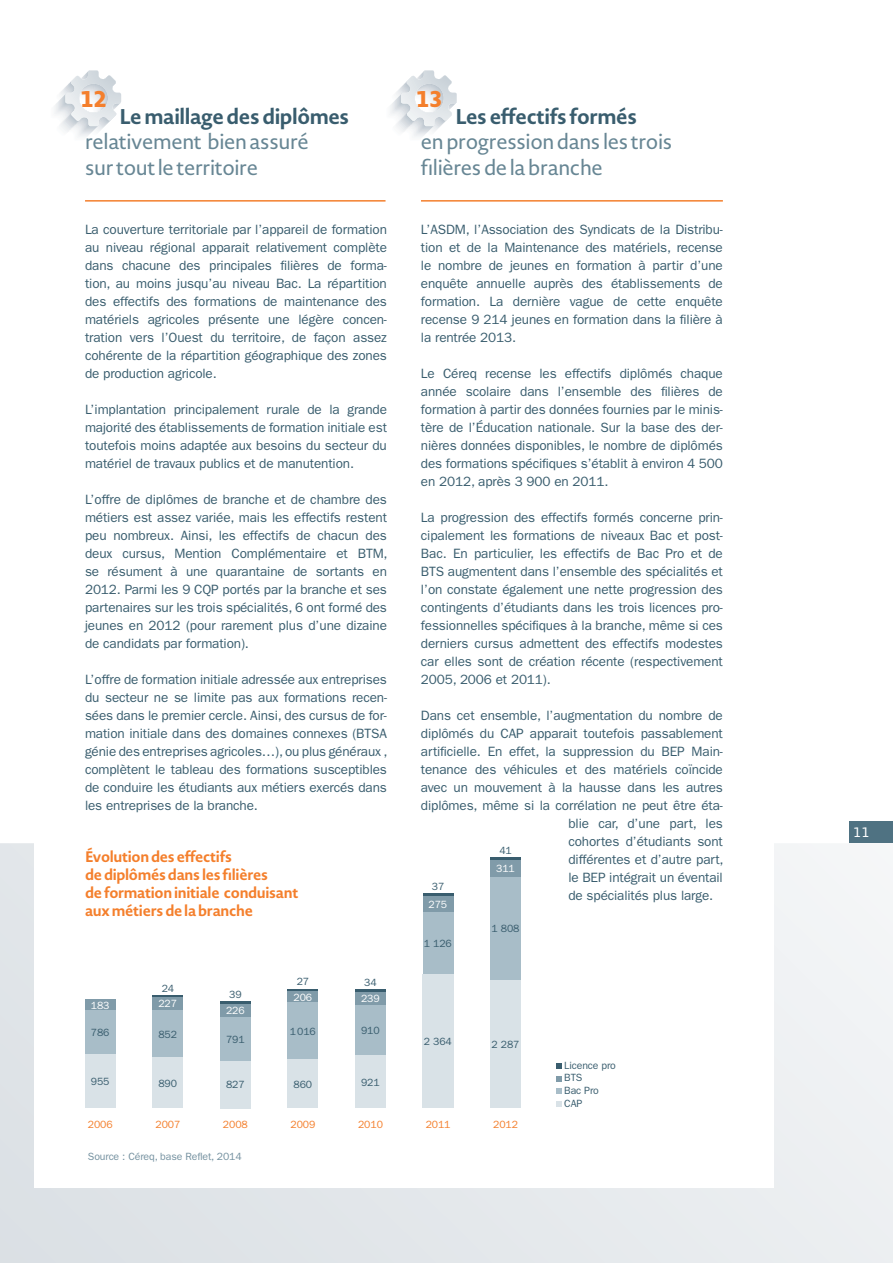
<style>
.page{position:relative;width:893px;height:1263px;background:#fff}
.page>*{position:absolute;margin:0;border:0;box-sizing:border-box;transform-origin:0 0}
.t1{font:800 22.5px "Novel Sans Pro";color:#f47f2c}
.t2{font:21px/25.2px "Novel Sans Pro";letter-spacing:-.02em;color:#678694}
.t3{font:700 21px "Novel Sans Pro";letter-spacing:-.02em;color:#395d6e}
.t4{font:700 15px/18px "Novel Sans Pro";letter-spacing:-.02em;color:#f47f2c}
.t5{font:13.5px/18px "Franklin Gothic LT";letter-spacing:-.01em;color:#395d6e;text-align:justify}
.t6{font:13.5px "Novel Sans Pro";color:#fff}
.t7{font:10.5px/12.6px "Franklin Gothic LT";letter-spacing:-.01em;color:#395d6e}
.t8{font:10.5px "Franklin Gothic LT";letter-spacing:-.01em;color:#f47f2c}
.t9{font:10.5px "Franklin Gothic LT";letter-spacing:-.01em;color:#73909f}
.t10{font:10.5px "Franklin Gothic LT";letter-spacing:-.01em;color:#fff}
</style>
<div class="page">
<svg style="left:0;top:843px;width:893px;height:420px"></svg>
<div style="left:34px;top:692px;width:739px;height:496px;background:#fff"></div>
<div style="left:850px;top:822px;width:43px;height:21px;background:#4f7282"></div>
<hr style="left:85px;top:200px;width:301px;height:2px;background:#f47f2c">
<hr style="left:421px;top:200px;width:302px;height:2px;background:#f47f2c">
<div style="left:85px;top:1010px;width:30px;height:44px;background:#a8bdc8"></div>
<div style="left:85px;top:999px;width:30px;height:11px;background:#809ba9"></div>
<div style="left:85px;top:1054px;width:30px;height:54px;background:#d9e2e7"></div>
<div style="left:288px;top:1002px;width:30px;height:57px;background:#a8bdc8"></div>
<div style="left:288px;top:990px;width:30px;height:12px;background:#809ba9"></div>
<hr style="left:288px;top:989px;width:30px;height:1px;background:#395d6e">
<div style="left:288px;top:1059px;width:30px;height:49px;background:#d9e2e7"></div>
<div style="left:153px;top:1009px;width:30px;height:49px;background:#a8bdc8"></div>
<div style="left:153px;top:997px;width:30px;height:12px;background:#809ba9"></div>
<hr style="left:153px;top:995px;width:30px;height:2px;background:#395d6e">
<div style="left:153px;top:1058px;width:30px;height:50px;background:#d9e2e7"></div>
<div style="left:355px;top:1005px;width:31px;height:51px;background:#a8bdc8"></div>
<div style="left:355px;top:991px;width:31px;height:14px;background:#809ba9"></div>
<hr style="left:355px;top:989px;width:31px;height:2px;background:#395d6e">
<div style="left:355px;top:1056px;width:31px;height:52px;background:#d9e2e7"></div>
<div style="left:220px;top:1016px;width:31px;height:45px;background:#a8bdc8"></div>
<div style="left:220px;top:1004px;width:31px;height:12px;background:#809ba9"></div>
<hr style="left:220px;top:1002px;width:31px;height:2px;background:#395d6e">
<div style="left:220px;top:1061px;width:31px;height:47px;background:#d9e2e7"></div>
<div style="left:423px;top:912px;width:30px;height:62px;background:#a8bdc8"></div>
<div style="left:423px;top:896px;width:30px;height:16px;background:#809ba9"></div>
<hr style="left:423px;top:894px;width:30px;height:2px;background:#395d6e">
<div style="left:423px;top:974px;width:30px;height:134px;background:#d9e2e7"></div>
<div style="left:490px;top:876px;width:30px;height:104px;background:#a8bdc8"></div>
<div style="left:490px;top:860px;width:30px;height:16px;background:#809ba9"></div>
<hr style="left:490px;top:857px;width:30px;height:3px;background:#395d6e">
<div style="left:490px;top:980px;width:31px;height:128px;background:#d9e2e7"></div>
<svg style="left:556px;top:1063px;width:5px;height:6px"></svg>
<svg style="left:556px;top:1076px;width:5px;height:5px"></svg>
<svg style="left:556px;top:1088px;width:5px;height:6px"></svg>
<svg style="left:556px;top:1101px;width:5px;height:6px"></svg>
<svg style="left:54px;top:70px;width:67px;height:67px"></svg>
<svg style="left:390px;top:70px;width:67px;height:67px"></svg>
<h1 class="t1" style="left:81px;top:82px;width:27px">12</h1>
<h1 class="t1" style="left:417px;top:82px;width:27px">13</h1>
<h2 class="t3" style="left:119px;top:101px;width:231px">Le maillage des diplômes</h2>
<h2 class="t2" style="left:85px;top:129px;width:225px">relativement bien assuré sur tout le territoire</h2>
<h2 class="t3" style="left:455px;top:101px;width:183px">Les effectifs formés</h2>
<h2 class="t2" style="left:421px;top:129px;width:253px">en progression dans les trois filières de la branche</h2>
<p class="t5" style="left:85px;top:221px;width:303px">La couverture territoriale par l’appareil de formation au niveau régional apparait relativement complète dans chacune des principales filières de forma&shy;tion, au moins jusqu’au niveau Bac. La répartition des effectifs des formations de maintenance des matériels agricoles présente une légère concen&shy;tration vers l’Ouest du territoire, de façon assez cohérente de la répartition géographique des zones de production agricole.</p>
<p class="t5" style="left:85px;top:400px;width:303px">L’implantation principalement rurale de la grande majorité des établissements de formation initiale est toutefois moins adaptée aux besoins du secteur du matériel de travaux publics et de manutention.</p>
<p class="t5" style="left:85px;top:490px;width:304px">L’offre de diplômes de branche et de chambre des métiers est assez variée, mais les effectifs restent peu nombreux. Ainsi, les effectifs de chacun des deux cursus, Mention Complémentaire et BTM, se résument à une quarantaine de sortants en 2012. Parmi les 9 CQP portés par la branche et ses partenaires sur les trois spécialités, 6 ont formé des jeunes en 2012 (pour rarement plus d’une dizaine de candidats par formation).</p>
<p class="t5" style="left:85px;top:670px;width:304px">L’offre de formation initiale adressée aux entreprises du secteur ne se limite pas aux formations recen&shy;sées dans le premier cercle. Ainsi, des cursus de for&shy;mation initiale dans des domaines connexes (BTSA génie des entreprises agricoles…), ou plus généraux , complètent le tableau des formations susceptibles de conduire les étudiants aux métiers exercés dans les entreprises de la branche.</p>
<p class="t4" style="left:85px;top:847px;width:215px">Évolution des effectifs<br>de diplômés dans les filières<br>de formation initiale conduisant aux métiers de la branche</p>
<p class="t10" style="left:91px;top:999px;width:20px">183</p>
<p class="t7" style="left:162px;top:982px;width:14px">24</p>
<p class="t10" style="left:158px;top:997px;width:20px">227</p>
<p class="t7" style="left:229px;top:988px;width:14px">39</p>
<p class="t10" style="left:226px;top:1004px;width:20px">226</p>
<p class="t7" style="left:297px;top:975px;width:14px">27</p>
<p class="t10" style="left:293px;top:991px;width:20px">206</p>
<p class="t7" style="left:364px;top:976px;width:14px">34</p>
<p class="t10" style="left:361px;top:992px;width:20px">239</p>
<p class="t7" style="left:91px;top:1026px;width:20px">786</p>
<p class="t7" style="left:158px;top:1028px;width:20px">852</p>
<p class="t7" style="left:226px;top:1033px;width:20px">791</p>
<p class="t7" style="left:290px;top:1025px;width:28px">1016</p>
<p class="t7" style="left:361px;top:1024px;width:20px">910</p>
<p class="t7" style="left:91px;top:1075px;width:20px">955</p>
<p class="t7" style="left:158px;top:1077px;width:20px">890</p>
<p class="t7" style="left:226px;top:1079px;width:20px">827</p>
<p class="t7" style="left:293px;top:1078px;width:20px">860</p>
<p class="t7" style="left:361px;top:1076px;width:20px">921</p>
<p class="t8" style="left:88px;top:1118px;width:26px">2006</p>
<p class="t8" style="left:155px;top:1118px;width:26px">2007</p>
<p class="t8" style="left:223px;top:1118px;width:26px">2008</p>
<p class="t8" style="left:291px;top:1118px;width:26px">2009</p>
<p class="t8" style="left:358px;top:1118px;width:26px">2010</p>
<p class="t9" style="left:88px;top:1151px;width:155px">Source : Céreq, base Reflet, 2014</p>
<p class="t5" style="left:421px;top:221px;width:303px">L’ASDM, l’Association des Syndicats de la Distribu&shy;tion et de la Maintenance des matériels, recense le nombre de jeunes en formation à partir d’une enquête annuelle auprès des établissements de formation. La dernière vague de cette enquête recense 9 214 jeunes en formation dans la filière à la rentrée 2013.</p>
<p class="t5" style="left:421px;top:364px;width:303px">Le Céreq recense les effectifs diplômés chaque année scolaire dans l’ensemble des filières de formation à partir des données fournies par le minis&shy;tère de l’Éducation nationale. Sur la base des der&shy;nières données disponibles, le nombre de diplômés des formations spécifiques s’établit à environ 4 500 en 2012, après 3 900 en 2011.</p>
<p class="t5" style="left:421px;top:508px;width:303px">La progression des effectifs formés concerne prin&shy;cipalement les formations de niveaux Bac et post-Bac. En particulier, les effectifs de Bac Pro et de BTS augmentent dans l’ensemble des spécialités et l’on constate également une nette progression des contingents d’étudiants dans les trois licences pro&shy;fessionnelles spécifiques à la branche, même si ces derniers cursus admettent des effectifs modestes car elles sont de création récente (respectivement 2005, 2006 et 2011).</p>
<p class="t5" style="left:421px;top:706px;width:303px">Dans cet ensemble, l’augmentation du nombre de</p>
<p class="t5" style="left:421px;top:724px;width:303px">diplômés du CAP apparait toutefois passablement</p>
<p class="t5" style="left:421px;top:742px;width:303px">artificielle. En effet, la suppression du BEP Main-</p>
<p class="t5" style="left:421px;top:760px;width:303px">tenance des véhicules et des matériels coïncide</p>
<p class="t5" style="left:421px;top:778px;width:303px">avec un mouvement à la hausse dans les autres</p>
<p class="t5" style="left:421px;top:796px;width:303px">diplômes, même si la corrélation ne peut être éta-</p>
<p class="t5" style="left:568px;top:814px;width:156px">blie car, d’une part, les</p>
<p class="t5" style="left:568px;top:832px;width:156px">cohortes d’étudiants sont</p>
<p class="t5" style="left:568px;top:850px;width:157px">différentes et d’autre part,</p>
<p class="t5" style="left:568px;top:868px;width:156px">le BEP intégrait un éventail</p>
<p class="t5" style="left:568px;top:886px;width:146px">de spécialités plus large.</p>
<p class="t7" style="left:499px;top:844px;width:14px">41</p>
<p class="t10" style="left:496px;top:862px;width:20px">311</p>
<p class="t7" style="left:432px;top:880px;width:14px">37</p>
<p class="t10" style="left:429px;top:898px;width:20px">275</p>
<p class="t7" style="left:424px;top:937px;width:29px">1 126</p>
<p class="t7" style="left:424px;top:1035px;width:29px">2 364</p>
<p class="t8" style="left:426px;top:1118px;width:26px">2011</p>
<p class="t7" style="left:492px;top:923px;width:29px">1 808</p>
<p class="t7" style="left:492px;top:1038px;width:29px">2 287</p>
<p class="t8" style="left:493px;top:1118px;width:26px">2012</p>
<p class="t7" style="left:564px;top:1059px;width:53px">Licence pro<br>BTS<br>Bac Pro<br>CAP</p>
<p class="t6" style="left:854px;top:823px;width:17px">11</p>
</div>
